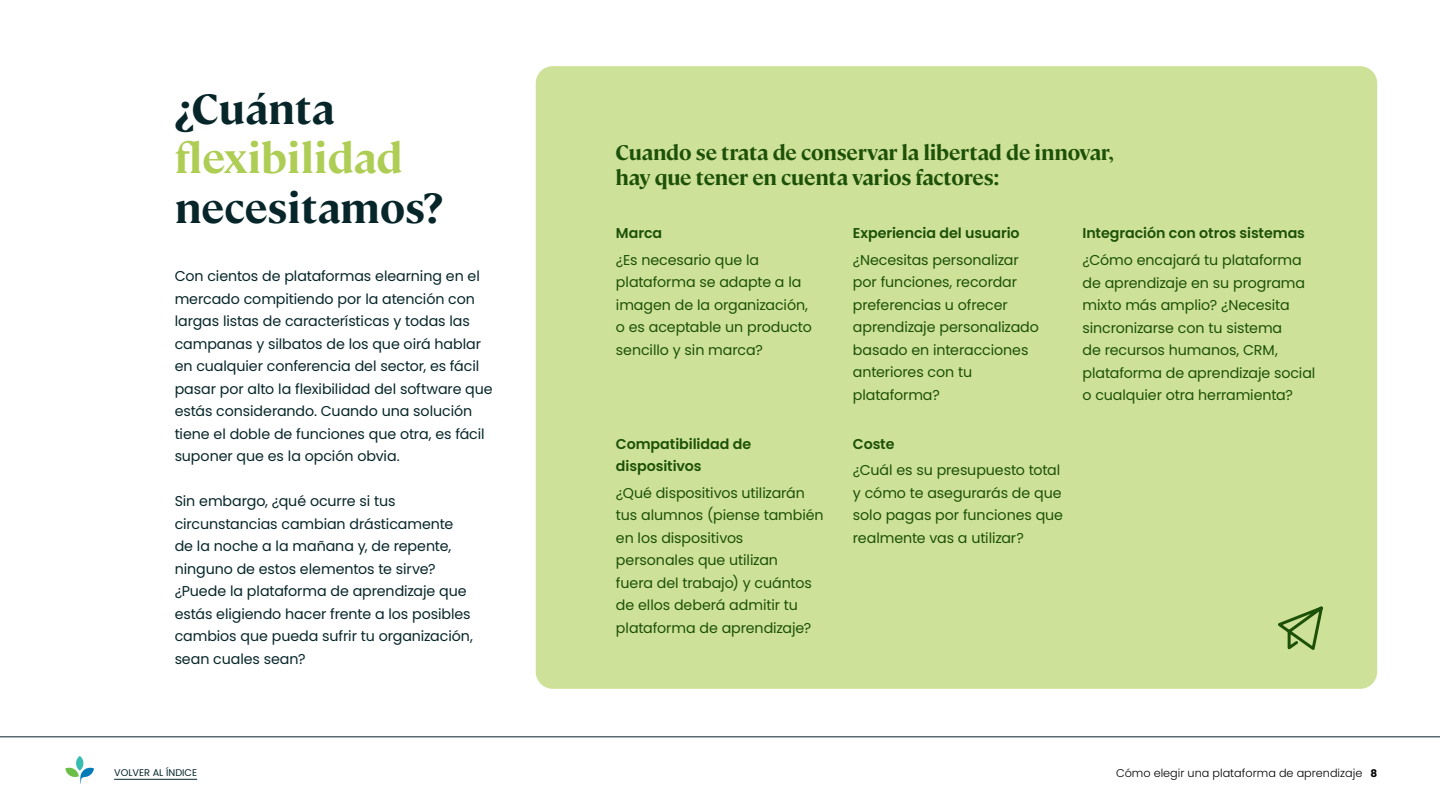
<style>
.page{position:relative;width:1440px;height:810px;background:#fff}
.page>*{position:absolute;margin:0;border:0;box-sizing:border-box;transform-origin:0 0}
.t1{font:700 42px "Cambon";color:#07262a}
.t2{font:700 42px "Cambon";color:#aecd54}
.t3{font:700 21px/24.8px "Cambon";letter-spacing:-.01em;color:#1d5108}
.t4{font:14.25px/22.5px "Poppins";letter-spacing:-.005em;color:#1d5108}
.t5{font:14.25px/22.5px "Poppins";letter-spacing:-.005em;color:#07262a}
.t6{font:600 14.25px/22.5px "Poppins";letter-spacing:-.005em;color:#1d5108}
.t7{font:300 11.25px "Poppins";color:#000}
.t8{font:9.75px "Poppins";color:#07262a}
.s1{font-weight:700;font-size:10.5px}
</style>
<div class="page">
<div style="left:536px;top:66px;width:841px;height:623px;background:#cee198;border-radius:17px"></div>
<hr style="left:0;top:737px;width:1440px;height:1px;background:#07262a">
<svg style="left:1278px;top:606px;width:45px;height:44px"></svg>
<div style="left:76px;top:756px;width:7px;height:15px;background:#36bdb0;border-radius:50%"></div>
<svg style="left:65px;top:767px;width:29px;height:17px"></svg>
<hr style="left:114px;top:779px;width:83px;height:1px;background:#07262a">
<h1 class="t1" style="left:175px;top:78px;width:161px">¿Cuánta</h1>
<h1 class="t2" style="left:175px;top:128px;width:230px">flexibilidad</h1>
<h1 class="t1" style="left:175px;top:177px;width:270px">necesitamos?</h1>
<p class="t5" style="left:175px;top:265px;width:320px">Con cientos de plataformas elearning en el mercado compitiendo por la atención con largas listas de características y todas las campanas y silbatos de los que oirá hablar en cualquier conferencia del sector, es fácil pasar por alto la flexibilidad del software que estás considerando. Cuando una solución tiene el doble de funciones que otra, es fácil suponer que es la opción obvia.</p>
<p class="t5" style="left:175px;top:490px;width:300px">Sin embargo, ¿qué ocurre si tus circunstancias cambian drásticamente de la noche a la mañana y, de repente, ninguno de estos elementos te sirve? ¿Puede la plataforma de aprendizaje que estás eligiendo hacer frente a los posibles cambios que pueda sufrir tu organización, sean cuales sean?</p>
<h2 class="t3" style="left:616px;top:138px;width:500px">Cuando se trata de conservar la libertad de innovar, hay que tener en cuenta varios factores:</h2>
<p class="t6" style="left:616px;top:222px;width:48px">Marca</p>
<p class="t4" style="left:616px;top:249px;width:197px">¿Es necesario que la plataforma se adapte a la imagen de la organización, o es aceptable un producto sencillo y sin marca?</p>
<p class="t6" style="left:616px;top:432px;width:137px">Compatibilidad de dispositivos</p>
<p class="t4" style="left:616px;top:482px;width:209px">¿Qué dispositivos utilizarán tus alumnos (piense también en los dispositivos personales que utilizan<br>fuera del trabajo) y cuántos de ellos deberá admitir tu plataforma de aprendizaje?</p>
<p class="t6" style="left:853px;top:222px;width:168px">Experiencia del usuario</p>
<p class="t4" style="left:853px;top:249px;width:188px">¿Necesitas personalizar por funciones, recordar preferencias u ofrecer aprendizaje personalizado basado en interacciones anteriores con tu plataforma?</p>
<p class="t6" style="left:853px;top:432px;width:43px">Coste</p>
<p class="t4" style="left:853px;top:459px;width:212px">¿Cuál es su presupuesto total y cómo te asegurarás de que solo pagas por funciones que realmente vas a utilizar?</p>
<p class="t6" style="left:1082px;top:222px;width:224px">Integración con otros sistemas</p>
<p class="t4" style="left:1082px;top:249px;width:234px">¿Cómo encajará tu plataforma de aprendizaje en su programa mixto más amplio? ¿Necesita sincronizarse con tu sistema<br>de recursos humanos, CRM, plataforma de aprendizaje social o cualquier otra herramienta?</p>
<p class="t8" style="left:114px;top:766px;width:85px">VOLVER AL ÍNDICE</p>
<p class="t7" style="left:1116px;top:766px;width:263px">Cómo elegir una plataforma de aprendizaje <span class="s1">8</span></p>
</div>
